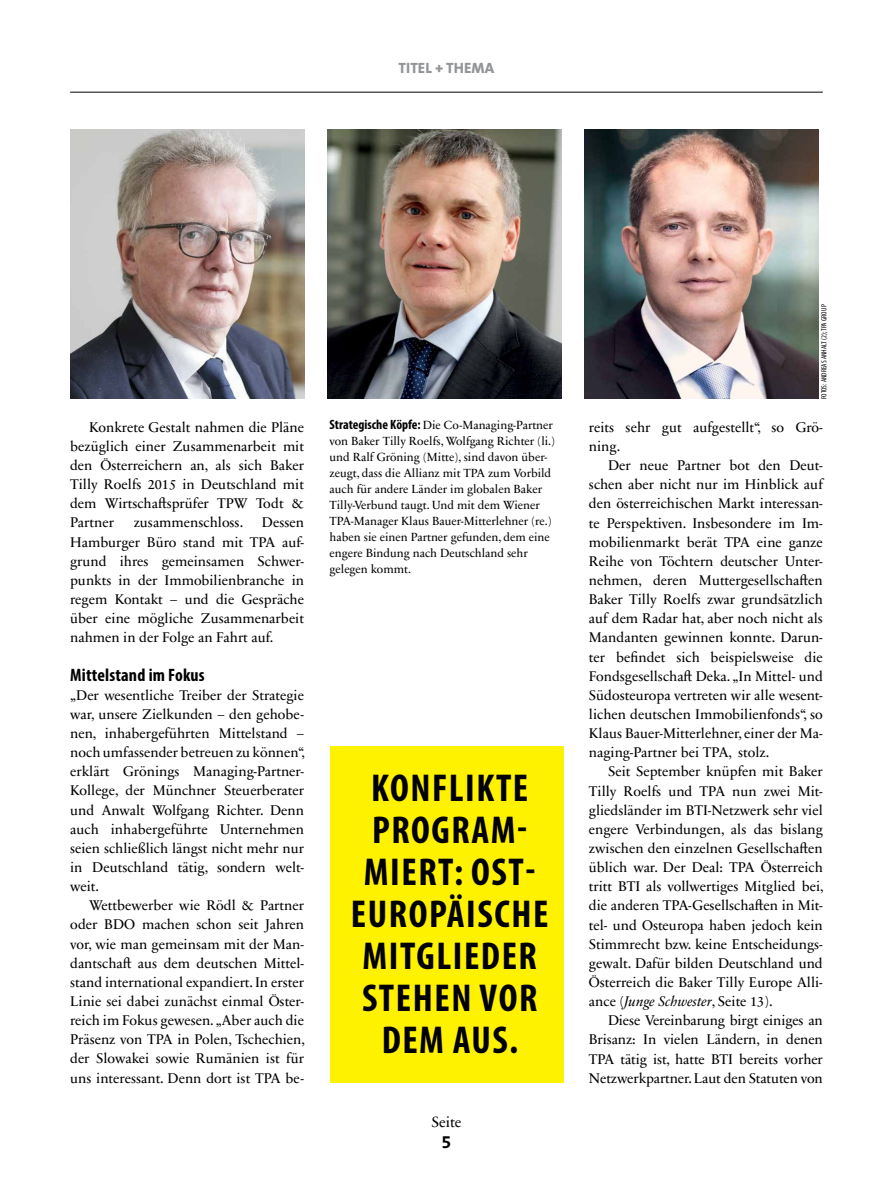
<style>
.page{position:relative;width:893px;height:1191px;background:#fff}
.page>*{position:absolute;margin:0;border:0;box-sizing:border-box;transform-origin:0 0}
.t1{font:700 condensed 39px/42px "Myriad Pro";letter-spacing:.04em;color:#000;text-align:center}
.t2{font:700 condensed 18px "Myriad Pro";letter-spacing:.01em;color:#000}
.t3{font:700 18px "The Sans B W7";color:#000}
.t4{font:800 15px "The Sans B W8";color:#939598}
.t5{font:15px "Sabon Next LT Pro";color:#000}
.t6{font:14.25px/19.2px "Sabon Next LT Pro";color:#000;text-align:justify}
.t7{font:12px/15.9px "Sabon Next LT Pro";color:#000}
.t8{font:condensed 7.5px "Myriad Pro";color:#000}
.s1{font-family:"Myriad Pro";font-weight:700;font-stretch:condensed;font-size:13.5px}
.s2{font-style:italic}
</style>
<div class="page">
<div style="left:330px;top:746px;width:233px;height:336px;background:#fff200"></div>
<hr style="left:70px;top:92px;width:753px;height:1px;background:#000">
<img style="left:70px;top:130px;width:234px;height:269px">
<img style="left:327px;top:130px;width:234px;height:269px">
<img style="left:585px;top:130px;width:234px;height:269px">
<p class="t4" style="left:399px;top:58px;width:97px">TITEL + TH EMA</p>
<p class="t6" style="left:70px;top:417px;width:235px;text-indent:19px">Konkrete Gestalt nahmen die Pläne bezüglich einer Zusammenarbeit mit den Österreichern an, als sich Baker Tilly Roelfs 2015 in Deutschland mit dem Wirtschaftsprüfer TPW Todt &amp; Partner</p>
<p class="t6" style="left:134px;top:512px;width:111px">zusammenschloss.</p>
<p class="t6" style="left:70px;top:512px;width:235px;text-indent:192px">Dessen Hamburger Büro stand mit TPA auf&shy;grund ihres gemeinsamen Schwer&shy;punkts in der Immobilienbranche in regem Kontakt – und die Gespräche über eine mögliche Zusammenarbeit nahmen in der Folge an Fahrt auf.</p>
<p class="t2" style="left:70px;top:663px;width:136px">MITTELSTAND IM FOKUS</p>
<p class="t6" style="left:70px;top:684px;width:236px">„Der wesentliche Treiber der Strategie war, unsere Zielkunden – den gehobe&shy;nen, inhabergeführten Mittelstand – noch umfassender betreuen zu können“, erklärt Grönings Managing-Partner-Kollege, der Münchner Steuerberater und Anwalt Wolfgang Richter. Denn auch inhabergeführte Unternehmen seien schließlich längst nicht mehr nur in Deutschland tätig, sondern welt&shy;weit.</p>
<p class="t6" style="left:70px;top:895px;width:236px;text-indent:19px">Wettbewerber wie Rödl &amp; Partner oder BDO machen schon seit Jahren vor, wie man gemeinsam mit der Man&shy;dantschaft aus dem deutschen Mittel&shy;stand international expandiert. In erster Linie sei dabei zunächst einmal Öster&shy;reich im Fokus gewesen. „Aber auch die Präsenz von TPA in Polen, Tschechien, der Slowakei sowie Rumänien ist für uns interessant. Denn dort ist TPA be-</p>
<p class="t7" style="left:330px;top:416px;width:227px"><span class="s1">STRATEGISCHE KÖPFE:</span> Die Co-Managing-Partner von Baker Tilly Roelfs, Wolfgang Richter (li.) und Ralf Gröning (Mitte), sind davon über&shy;zeugt, dass die Allianz mit TPA zum Vorbild auch für andere Länder im globalen Baker Tilly-Verbund taugt. Und mit dem Wiener TPA-Manager Klaus Bauer-Mitterlehner (re.) haben sie einen Partner gefunden, dem eine engere Bindung nach Deutschland sehr gelegen kommt.</p>
<h1 class="t1" style="left:351px;top:766px;width:196px">KONFLIKTE<br>PROGRAM-<br>MIE RT: OST-<br>EUROPÄISCHE<br>MITGLIEDER<br>STEHEN VOR<br>DEM AUS.</h1>
<p class="t5" style="left:431px;top:1110px;width:32px">Seite</p>
<p class="t3" style="left:442px;top:1130px;width:11px">5</p>
<p class="t8" style="left:819px;top:399px;width:96px;rotate:-90deg">FOTOS: ANDREAS ANHALT (2); TPA Group</p>
<p class="t6" style="left:589px;top:417px;width:235px">reits sehr gut aufgestellt“, so Grö&shy;ning.</p>
<p class="t6" style="left:589px;top:455px;width:235px;text-indent:19px">Der neue Partner bot den Deut&shy;schen aber nicht nur im Hinblick auf den österreichischen Markt interessan&shy;te Perspektiven. Insbesondere im Im&shy;mobilienmarkt berät TPA eine ganze Reihe von Töchtern deutscher Unter&shy;nehmen, deren Muttergesellschaften Baker Tilly Roelfs zwar grundsätzlich auf dem Radar hat, aber noch nicht als Mandanten gewinnen konnte. Darun&shy;ter befindet sich beispielsweise die Fondsgesellschaft Deka. „In Mittel- und Südosteuropa vertreten wir alle wesent&shy;lichen deutschen Immobilienfonds“, so Klaus Bauer-Mitterlehner, einer der Ma&shy;naging-Partner bei TPA, stolz.</p>
<p class="t6" style="left:589px;top:761px;width:236px;text-indent:19px">Seit September knüpfen mit Baker Tilly Roelfs und TPA nun zwei Mit&shy;gliedsländer im BTI-Netzwerk sehr viel engere Verbindungen, als das bislang zwischen den einzelnen Gesellschaften üblich war. Der Deal: TPA Österreich tritt BTI als vollwertiges Mitglied bei, die anderen TPA-Gesellschaften in Mit&shy;tel- und Osteuropa haben jedoch kein Stimmrecht bzw. keine Entscheidungs&shy;gewalt. Dafür bilden Deutschland und Österreich die Baker Tilly Europe Alli&shy;ance (<span class="s2">Junge Schwester</span>, Seite 13).</p>
<p class="t6" style="left:589px;top:1010px;width:235px;text-indent:19px">Diese Vereinbarung birgt einiges an Brisanz: In vielen Ländern, in denen TPA tätig ist, hatte BTI bereits vorher Netzwerkpartner. Laut den Statuten von</p>
</div>
